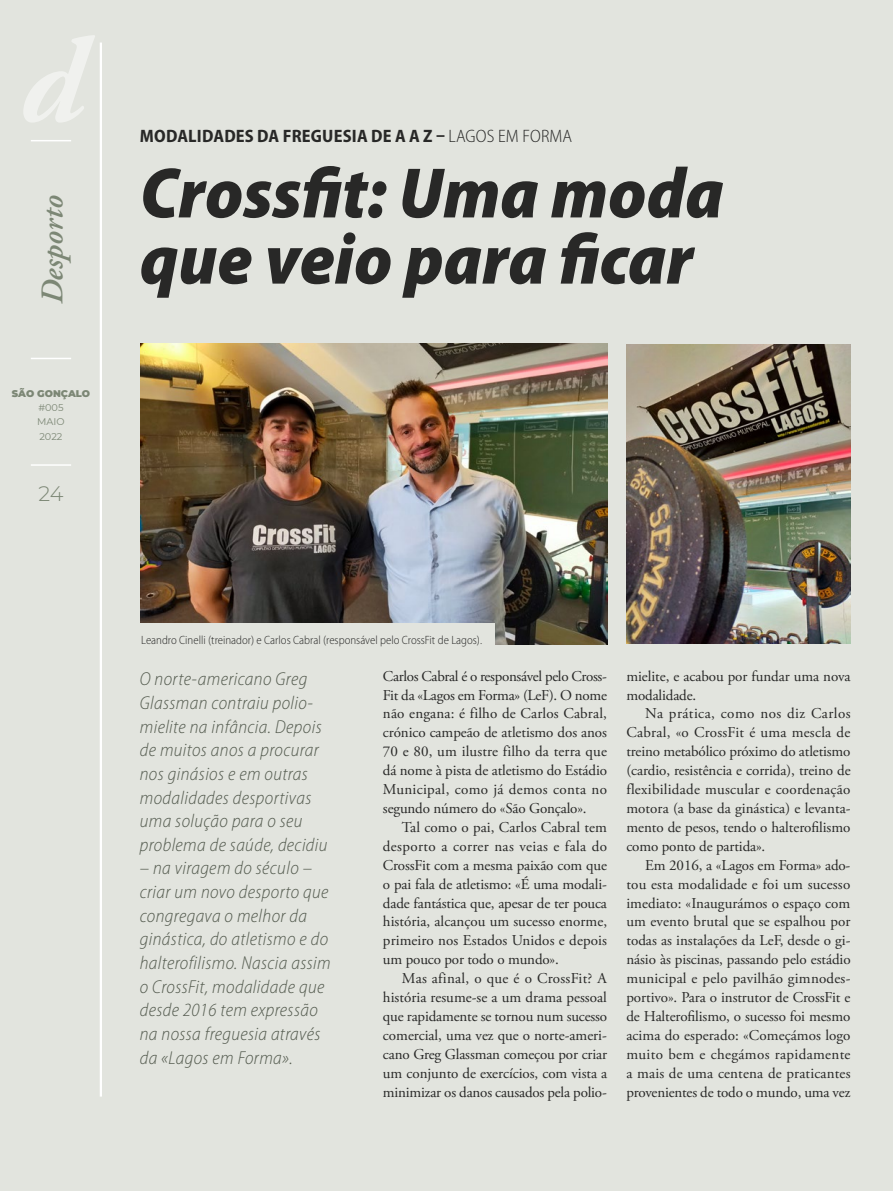
<style>
.page{position:relative;width:893px;height:1191px;background:#e2e4de}
.page>*{position:absolute;margin:0;border:0;box-sizing:border-box;transform-origin:0 0}
.t1{font:italic 900 semi-condensed 72px/66.2px "Myriad Pro";color:#282827}
.t2{font:italic 600 31.5px "Adobe Garamond Pro";color:#7c8775}
.t3{font:300 21px "Montserrat";color:#7c8775}
.t4{font:italic 300 semi-condensed 18.75px/23.7px "Myriad Pro";letter-spacing:.02em;color:#535a4e}
.t5{font:700 semi-condensed 18px "Myriad Pro";letter-spacing:.01em;color:#282827}
.t6{font:15px/18.9px "Adobe Garamond Pro";letter-spacing:-.005em;color:#282827;text-align:justify}
.t7{font:300 semi-condensed 12px "Myriad Pro";color:#282827}
.t8{font:9.75px/14.2px "Montserrat";color:#7c8775;text-align:justify}
.t9{font:900 9.75px "Montserrat";color:#7c8775}
.s1{font-weight:300}
</style>
<div class="page">
<hr style="left:100px;top:43px;width:2px;height:1053px;background:#fff">
<hr style="left:31px;top:140px;width:40px;height:1px;background:#fff">
<hr style="left:31px;top:358px;width:40px;height:1px;background:#fff">
<hr style="left:31px;top:464px;width:40px;height:2px;background:#fff">
<img style="left:140px;top:343px;width:468px;height:301px">
<img style="left:626px;top:344px;width:224px;height:299px">
<div style="left:130px;top:623px;width:365px;height:32px;background:#e2e4de"></div>
<h2 class="t2" style="left:34px;top:304px;width:110px;rotate:-90deg">Desporto</h2>
<p class="t9" style="left:12px;top:386px;width:80px">SÃO GONÇALO</p>
<p class="t8" style="left:37px;top:400px;width:29px">#005<br>MAIO 2022</p>
<h3 class="t3" style="left:38px;top:479px;width:27px">24</h3>
<p class="t5" style="left:140px;top:124px;width:434px">MODALIDADES DA FREGUESIA DE A A Z – <span class="s1">LAGOS EM FORMA</span></p>
<h1 class="t1" style="left:140px;top:158px;width:585px">Crossfit: Uma moda que veio para ficar</h1>
<p class="t7" style="left:141px;top:633px;width:342px">Leandro Cinelli (treinador) e Carlos Cabral (responsável pelo CrossFit de Lagos).</p>
<p class="t4" style="left:140px;top:667px;width:189px">O norte-americano Greg<br>Glassman contraiu polio&shy;mielite na infância. Depois de muitos anos a procurar nos ginásios e em outras modalidades desportivas uma solução para o seu problema de saúde, decidiu</p>
<p class="t4" style="left:140px;top:856px;width:192px">– na viragem do século – criar um novo desporto que congregava o melhor da ginástica, do atletismo e do halterofilismo. Nascia assim o CrossFit, modalidade que desde 2016 tem expressão na nossa freguesia através da «Lagos em Forma».</p>
<p class="t6" style="left:383px;top:667px;width:226px">Carlos Cabral é o responsável pelo Cross-Fit da «Lagos em Forma» (LeF). O nome não engana: é filho de Carlos Cabral, crónico campeão de atletismo dos anos 70 e 80, um ilustre filho da terra que dá nome à pista de atletismo do Estádio Municipal, como já demos conta no segundo número do «São Gonçalo».</p>
<p class="t6" style="left:383px;top:818px;width:226px;text-indent:19px">Tal como o pai, Carlos Cabral tem desporto a correr nas veias e fala do CrossFit com a mesma paixão com que o pai fala de atletismo: «É uma modali&shy;dade fantástica que, apesar de ter pouca história, alcançou um sucesso enorme, primeiro nos Estados Unidos e depois um pouco por todo o mundo».</p>
<p class="t6" style="left:383px;top:969px;width:226px;text-indent:19px">Mas afinal, o que é o CrossFit? A história resume-se a um drama pessoal que rapidamente se tornou num sucesso comercial, uma vez que o norte-ameri&shy;cano Greg Glassman começou por criar um conjunto de exercícios, com vista a minimizar os danos causados pela polio-</p>
<p class="t6" style="left:626px;top:667px;width:225px">mielite, e acabou por fundar uma nova modalidade.</p>
<p class="t6" style="left:626px;top:705px;width:226px;text-indent:19px">Na prática, como nos diz Carlos Cabral, «o CrossFit é uma mescla de treino metabólico próximo do atletismo (cardio, resistência e corrida), treino de flexibilidade muscular e coordenação motora (a base da ginástica) e levanta&shy;mento de pesos, tendo o halterofilismo como ponto de partida».</p>
<p class="t6" style="left:626px;top:856px;width:226px;text-indent:19px">Em 2016, a «Lagos em Forma» ado&shy;tou esta modalidade e foi um sucesso imediato: «Inaugurámos o espaço com um evento brutal que se espalhou por todas as instalações da LeF, desde o gi&shy;násio às piscinas, passando pelo estádio municipal e pelo pavilhão gimnodes&shy;portivo». Para o instrutor de CrossFit e de Halterofilismo, o sucesso foi mesmo acima do esperado: «Começámos logo muito bem e chegámos rapidamente a mais de uma centena de praticantes provenientes de todo o mundo, uma vez</p>
</div>
